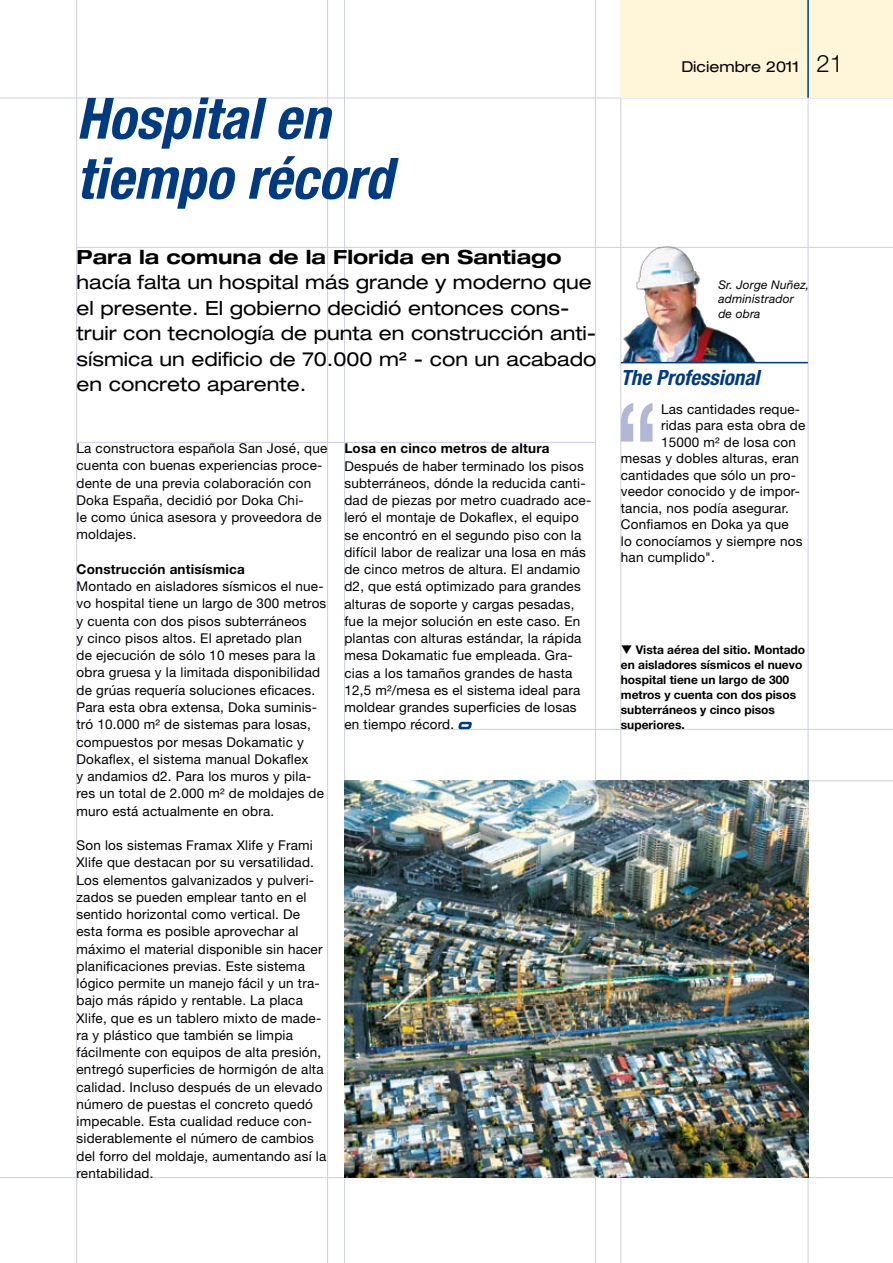
<style>
.page{position:relative;width:893px;height:1263px;background:#fff}
.page>*{position:absolute;margin:0;border:0;box-sizing:border-box;transform-origin:0 0}
.t1{font:italic 700 condensed 57px/60px "Helvetica Neue LT Pro";color:#003a80}
.t2{font:italic 700 condensed 21px "Helvetica Neue LT Pro";color:#003a80}
.t3{font:expanded 19.5px/25.5px "Helvetica Neue LT Pro";color:#000}
.t4{font:700 expanded 19.5px "Helvetica Neue LT Pro";color:#000}
.t5{font:expanded 15px "Helvetica Neue LT Pro";color:#000}
.t6{font:13.5px/17.2px "Helvetica Neue LT Pro";letter-spacing:.015em;color:#000}
.t7{font:700 13.5px "Helvetica Neue LT Pro";letter-spacing:.015em;color:#000}
.t8{font:700 12px/15px "Helvetica Neue LT Pro";color:#000}
.t9{font:italic 12px/14.2px "Helvetica Neue LT Pro";letter-spacing:.015em;color:#000}
.s1{font-weight:300;font-stretch:normal;font-size:24px}
</style>
<div class="page">
<hr style="left:76px;top:0;width:1px;height:1263px;background:#cccee3">
<hr style="left:808px;top:0;width:1px;height:1263px;background:#cccee3">
<hr style="left:327px;top:0;width:1px;height:1263px;background:#cccee3">
<hr style="left:344px;top:0;width:1px;height:1263px;background:#cccee3">
<hr style="left:595px;top:0;width:1px;height:1263px;background:#cccee3">
<hr style="left:621px;top:0;width:1px;height:1263px;background:#cccee3">
<hr style="left:0;top:1177px;width:893px;height:1px;background:#cccee3">
<hr style="left:0;top:98px;width:893px;height:1px;background:#cccee3">
<hr style="left:77px;top:247px;width:816px;height:1px;background:#cccee3">
<hr style="left:77px;top:442px;width:518px;height:1px;background:#cccee3">
<hr style="left:344px;top:729px;width:549px;height:1px;background:#cccee3">
<hr style="left:344px;top:780px;width:549px;height:1px;background:#cccee3">
<img style="left:621px;top:230px;width:148px;height:132px">
<div style="left:621px;top:0;width:272px;height:98px;background:#fff5d8"></div>
<hr style="left:807px;top:0;width:2px;height:98px;background:#003a80">
<svg style="left:458px;top:722px;width:14px;height:7px"></svg>
<hr style="left:621px;top:362px;width:187px;height:1px;background:#003a80">
<svg style="left:621px;top:403px;width:32px;height:39px"></svg>
<img style="left:344px;top:781px;width:464px;height:397px">
<h1 class="t1" style="left:77px;top:89px;width:318px">Hospital en tiempo récord</h1>
<h3 class="t4" style="left:77px;top:244px;width:486px">Para la comuna de la Florida en Santiago</h3>
<h3 class="t3" style="left:77px;top:269px;width:522px">hacía falta un hospital más grande y moderno que el presente. El gobierno decidió entonces cons&shy;truir con tecnología de punta en construcción anti&shy;sísmica un edificio de 70.000 m² - con un acabado en concreto aparente.</h3>
<p class="t6" style="left:77px;top:439px;width:252px">La constructora española San José, que cuenta con buenas experiencias proce&shy;dente de una previa colaboración con<br>Doka España, decidió por Doka Chi-<br>le como única asesora y proveedora de moldajes.</p>
<p class="t7" style="left:77px;top:561px;width:170px">Construcción antisísmica</p>
<p class="t6" style="left:77px;top:577px;width:251px">Montado en aisladores sísmicos el nue&shy;vo hospital tiene un largo de 300 metros y cuenta con dos pisos subterráneos<br>y cinco pisos altos. El apretado plan<br>de ejecución de sólo 10 meses para la obra gruesa y la limitada disponibilidad de grúas requería soluciones eficaces.<br>Para esta obra extensa, Doka suminis&shy;tró 10.000 m² de sistemas para losas, compuestos por mesas Dokamatic y Dokaflex, el sistema manual Dokaflex<br>y andamios d2. Para los muros y pila&shy;res un total de 2.000 m² de moldajes de muro está actualmente en obra.</p>
<p class="t6" style="left:77px;top:836px;width:251px">Son los sistemas Framax Xlife y Frami Xlife que destacan por su versatilidad.<br>Los elementos galvanizados y pulveri&shy;zados se pueden emplear tanto en el sentido horizontal como vertical. De esta forma es posible aprovechar al máximo el material disponible sin hacer planificaciones previas. Este sistema lógico permite un manejo fácil y un tra&shy;bajo más rápido y rentable. La placa Xlife, que es un tablero mixto de made&shy;ra y plástico que también se limpia fácilmente con equipos de alta presión, entregó superficies de hormigón de alta calidad. Incluso después de un elevado número de puestas el concreto quedó impecable. Esta cualidad reduce con&shy;siderablemente el número de cambios del forro del moldaje, aumentando así la rentabilidad.</p>
<p class="t7" style="left:344px;top:440px;width:207px">Losa en cinco metros de altura</p>
<p class="t6" style="left:344px;top:457px;width:248px">Después de haber terminado los pisos subterráneos, dónde la reducida canti&shy;dad de piezas por metro cuadrado ace&shy;leró el montaje de Dokaflex, el equipo se encontró en el segundo piso con la difícil labor de realizar una losa en más de cinco metros de altura. El andamio d2, que está optimizado para grandes alturas de soporte y cargas pesadas, fue la mejor solución en este caso. En plantas con alturas estándar, la rápida mesa Dokamatic fue empleada. Gra&shy;cias a los tamaños grandes de hasta 12,5 m²/mesa es el sistema ideal para moldear grandes superficies de losas en tiempo récord.</p>
<p class="t5" style="left:681px;top:57px;width:163px">Diciembre 2011 <span class="s1">21</span></p>
<p class="t9" style="left:718px;top:278px;width:92px">Sr. Jorge Nuñez, administrador de obra</p>
<h2 class="t2" style="left:621px;top:365px;width:140px">The Professional</h2>
<p class="t6" style="left:661px;top:400px;width:141px">Las cantidades reque-</p>
<p class="t6" style="left:661px;top:416px;width:146px">ridas para esta obra de</p>
<p class="t6" style="left:661px;top:433px;width:136px">15000 m² de losa con</p>
<p class="t6" style="left:621px;top:449px;width:180px">mesas y dobles alturas, eran</p>
<p class="t6" style="left:621px;top:466px;width:177px">cantidades que sólo un pro-</p>
<p class="t6" style="left:621px;top:482px;width:181px">veedor conocido y de impor-</p>
<p class="t6" style="left:621px;top:499px;width:170px">tancia, nos podía asegurar.</p>
<p class="t6" style="left:621px;top:515px;width:169px">Confiamos en Doka ya que</p>
<p class="t6" style="left:621px;top:532px;width:183px">lo conocíamos y siempre nos</p>
<p class="t6" style="left:621px;top:548px;width:96px">han cumplido".</p>
<p class="t8" style="left:621px;top:642px;width:186px">❑ Vista aérea del sitio. Montado en aisladores sísmicos el nuevo hospital tiene un largo de 300 metros y cuenta con dos pisos subterráneos y cinco pisos superiores.</p>
</div>
